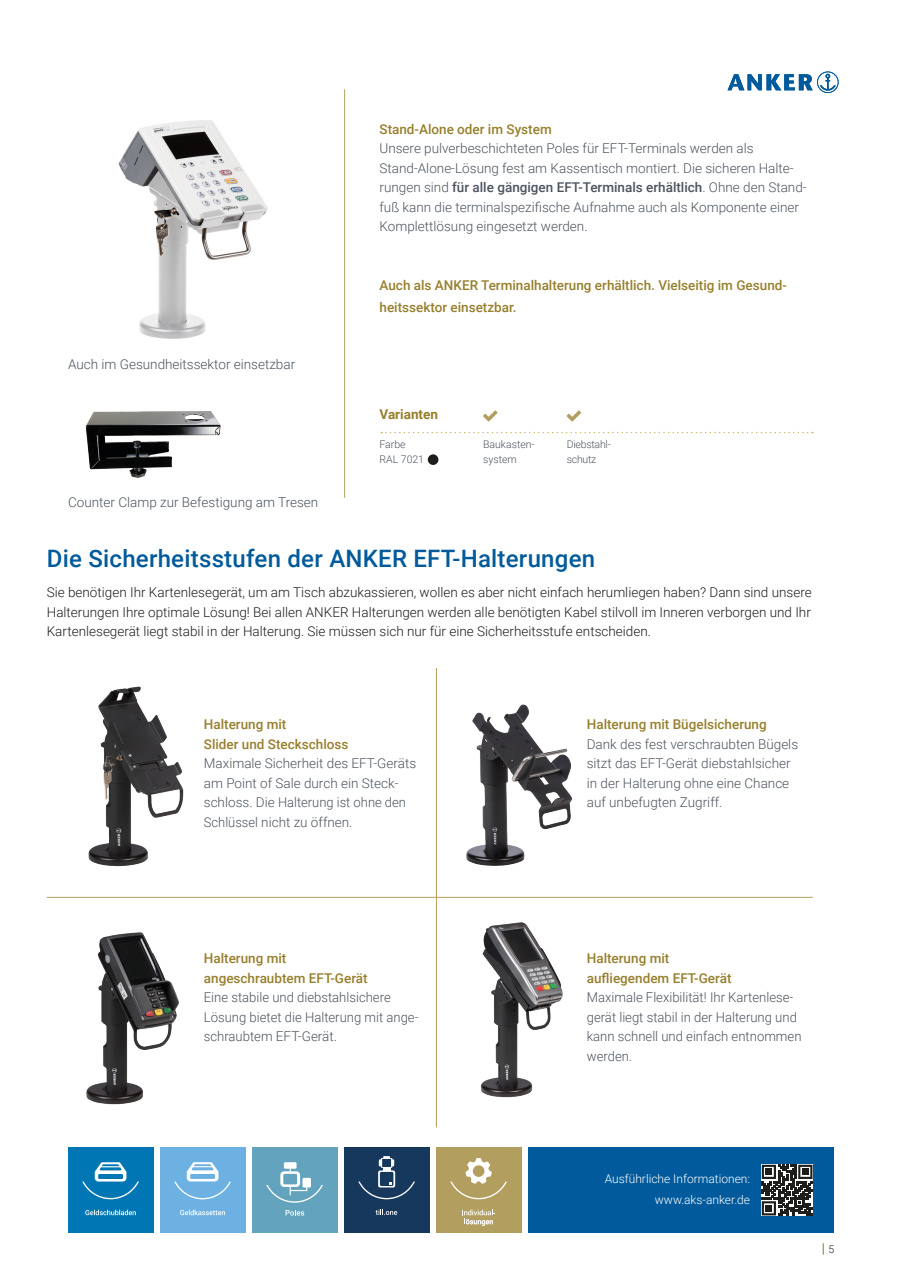
<style>
.page{position:relative;width:902px;height:1272px;background:#fff}
.page>*{position:absolute;margin:0;border:0;box-sizing:border-box;transform-origin:0 0}
.t1{font:500 24px "Roboto";letter-spacing:.01em;color:#005a9b}
.fliesstext{font:300 13.5px/19.5px "Roboto";color:#4c545e}
.fliesstext-2{font:300 13.5px/19.5px "Roboto";color:#1d1d1b;text-align:justify}
.sublines{font:500 13.5px/19.5px "Roboto";color:#977f2c}
.sublines-2{font:300 13.5px/19.5px "Roboto";color:#4c545e}
.sublines-3{font:700 13.5px "Roboto";color:#977f2c}
.fliesstext-3{font:300 12px "Roboto";color:#fff}
.fliesstext-4{font:300 10.5px/15px "Roboto";color:#4c545e}
.fliesstext-5{font:300 10.5px/15px "Roboto";letter-spacing:-.02em;color:#4c545e}
.s1{font-weight:500}
.s2{font-weight:300;font-size:10.5px;color:#1d1d1b}
</style>
<div class="page">
<svg style="left:727px;top:71px;width:111px;height:22px"></svg>
<img style="left:85px;top:411px;width:136px;height:67px">
<svg style="left:381px;top:432px;width:431px;height:1px"></svg>
<div style="left:428px;top:454px;width:10px;height:11px;background:#1d1d1b;border-radius:50%"></div>
<svg style="left:483px;top:410px;width:14px;height:11px"></svg>
<svg style="left:566px;top:410px;width:15px;height:11px"></svg>
<hr style="left:344px;top:89px;width:1px;height:408px;background:#b29f60">
<img style="left:118px;top:120px;width:150px;height:219px">
<img style="left:88px;top:686px;width:96px;height:181px">
<img style="left:86px;top:932px;width:93px;height:173px">
<img style="left:480px;top:922px;width:83px;height:176px">
<hr style="left:436px;top:668px;width:1px;height:459px;background:#b29f60">
<hr style="left:47px;top:896px;width:765px;height:1px;background:#b29f60">
<img style="left:466px;top:704px;width:107px;height:162px">
<div style="left:528px;top:1147px;width:305px;height:85px;background:#005a9b"></div>
<div style="left:68px;top:1147px;width:85px;height:85px;background:#0077b4"></div>
<svg style="left:82px;top:1162px;width:57px;height:37px"></svg>
<svg style="left:85px;top:1209px;width:51px;height:6px"></svg>
<div style="left:160px;top:1147px;width:85px;height:85px;background:#6cb1e2"></div>
<svg style="left:180px;top:1209px;width:45px;height:6px"></svg>
<svg style="left:174px;top:1162px;width:57px;height:37px"></svg>
<div style="left:252px;top:1147px;width:85px;height:85px;background:#64a3bd"></div>
<svg style="left:266px;top:1162px;width:57px;height:40px"></svg>
<svg style="left:285px;top:1210px;width:19px;height:5px"></svg>
<div style="left:344px;top:1147px;width:85px;height:85px;background:#16385c"></div>
<svg style="left:358px;top:1156px;width:57px;height:43px"></svg>
<svg style="left:375px;top:1209px;width:22px;height:5px"></svg>
<div style="left:436px;top:1147px;width:85px;height:85px;background:#b29f60"></div>
<svg style="left:462px;top:1209px;width:33px;height:16px"></svg>
<svg style="left:450px;top:1158px;width:57px;height:41px"></svg>
<svg style="left:761px;top:1164px;width:51px;height:51px"></svg>
<p class="sublines" style="left:379px;top:118px;width:174px">Stand-Alone oder im System</p>
<p class="fliesstext" style="left:379px;top:138px;width:428px">Unsere pulverbeschichteten Poles für EFT-Terminals werden als Stand-Alone-Lösung fest am Kassentisch montiert. Die sicheren Halte&shy;rungen sind <span class="s1">für alle gängigen EFT-Terminals erhältlich</span>. Ohne den Stand&shy;fuß kann die terminalspezifische Aufnahme auch als Komponente einer Komplettlösung eingesetzt werden.</p>
<p class="fliesstext" style="left:68px;top:353px;width:229px">Auch im Gesundheitssektor einsetzbar</p>
<p class="fliesstext" style="left:68px;top:492px;width:252px">Counter Clamp zur Befestigung am Tresen</p>
<p class="sublines" style="left:379px;top:273px;width:409px;line-height:22.5px">Auch als ANKER Terminalhalterung erhältlich. Vielseitig im Gesund&shy;heitssektor einsetzbar.</p>
<p class="sublines-3" style="left:379px;top:404px;width:60px">Varianten</p>
<p class="fliesstext-4" style="left:379px;top:436px;width:46px">Farbe<br>RAL 7021</p>
<p class="fliesstext-4" style="left:483px;top:436px;width:53px">Baukasten&shy;system</p>
<p class="fliesstext-5" style="left:566px;top:436px;width:46px">Diebstahl&shy;schutz</p>
<p class="t1" style="left:47px;top:541px;width:550px">Die Sicherheitsstufen der ANKER EFT-Halterungen</p>
<p class="fliesstext-2" style="left:47px;top:582px;width:766px">Sie benötigen Ihr Kartenlesegerät, um am Tisch abzukassieren, wollen es aber nicht einfach herumliegen haben? Dann sind unsere Halterungen Ihre optimale Lösung! Bei allen ANKER Halterungen werden alle benötigten Kabel stilvoll im Inneren verborgen und Ihr Kartenlesegerät liegt stabil in der Halterung. Sie müssen sich nur für eine Sicherheitsstufe entscheiden.</p>
<p class="sublines" style="left:204px;top:714px;width:146px">Halterung mit<br>Slider und Steckschloss</p>
<p class="sublines-2" style="left:204px;top:753px;width:214px">Maximale Sicherheit des EFT-Geräts am Point of Sale durch ein Steck&shy;schloss. Die Halterung ist ohne den<br>Schlüssel nicht zu öffnen.</p>
<p class="sublines" style="left:586px;top:714px;width:181px">Halterung mit Bügelsicherung</p>
<p class="fliesstext" style="left:586px;top:733px;width:213px">Dank des fest verschraubten Bügels sitzt das EFT-Gerät diebstahlsicher in der Halterung ohne eine Chance auf unbefugten Zugriff.</p>
<p class="sublines" style="left:204px;top:948px;width:165px">Halterung mit angeschraubtem EFT-Gerät</p>
<p class="fliesstext" style="left:204px;top:987px;width:216px">Eine stabile und diebstahlsichere<br>Lösung bietet die Halterung mit ange&shy;schraubtem EFT-Gerät.</p>
<p class="sublines" style="left:586px;top:948px;width:84px">Halterung mit</p>
<p class="sublines" style="left:586px;top:967px;width:146px">aufliegendem EFT-Gerät</p>
<p class="fliesstext" style="left:586px;top:987px;width:216px">Maximale Flexibilität! Ihr Kartenlese&shy;gerät liegt stabil in der Halterung und kann schnell und einfach entnommen werden.</p>
<p class="fliesstext-3" style="left:604px;top:1170px;width:147px">Ausführliche Informationen:</p>
<p class="fliesstext-3" style="left:655px;top:1191px;width:97px">www.aks-anker.de</p>
<p class="sublines" style="left:821px;top:1238px;width:14px">| <span class="s2">5</span></p>
</div>
